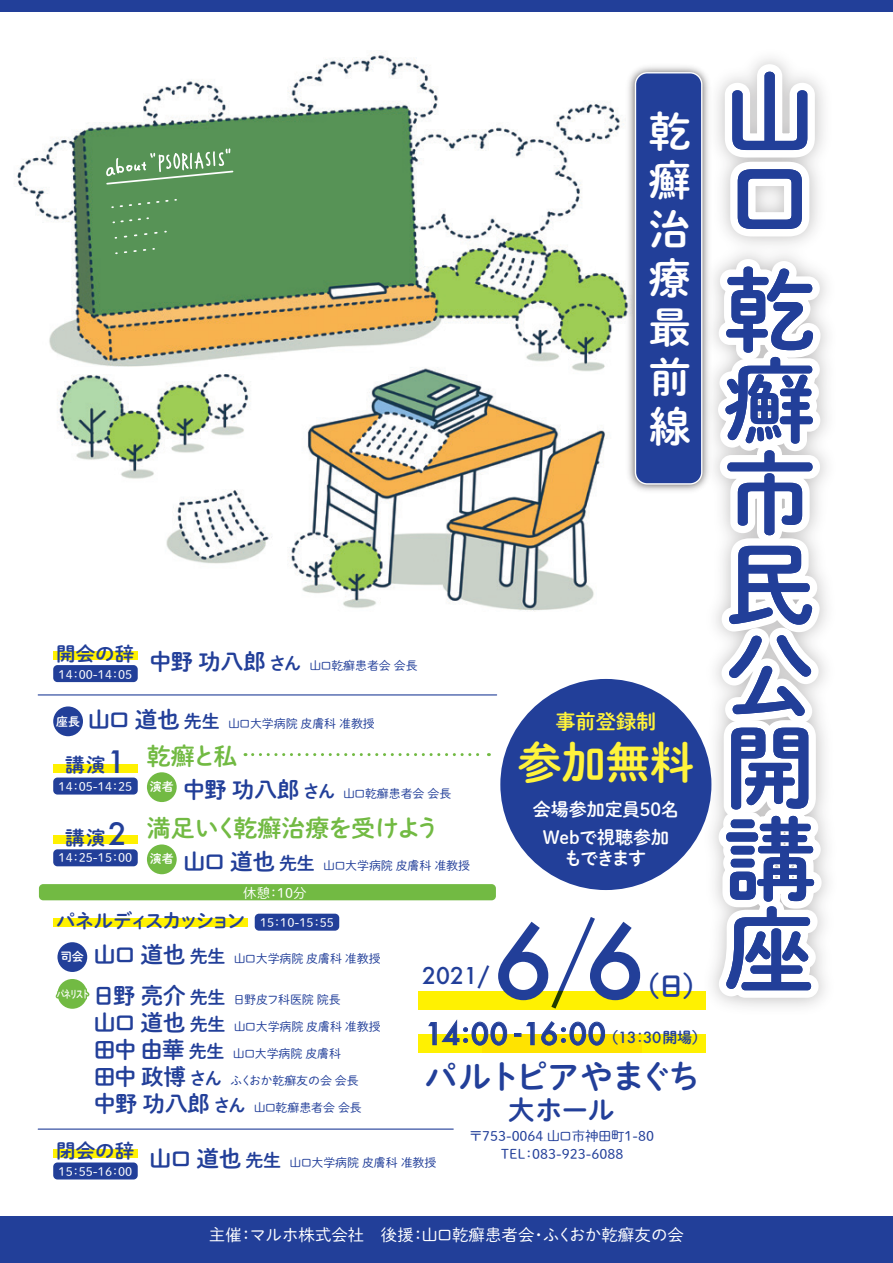
<style>
.page{position:relative;width:893px;height:1263px;background:#fff}
.page>*{position:absolute;margin:0;border:0;box-sizing:border-box;transform-origin:0 0}
.t1{font:500 99px "Futura";color:#223f99}
.t2{font:91.5px/91.5px "Shuei M Go Std B";color:#223f99}
.t3{font:44.25px "Shuei M Go Std B";color:#fff33c}
.t4{font:42px/49.2px "Shuei M Go Std B";color:#fff;text-align:justify}
.t5{font:33px "Shuei M Go Std B";letter-spacing:-.08em;color:#223f99}
.t6{font:500 29.4px "Futura";letter-spacing:-.005em;color:#223f99}
.t7{font:27px "Shuei M Go Std B";color:#223f99}
.t8{font:24px "Shuei M Go Std B";letter-spacing:-.04em;color:#72ba43}
.t9{font:500 22.5px "Futura";color:#223f99}
.t10{font:20.25px "Shuei M Go Std B";color:#fff33c}
.t11{font:19.5px "Shuei M Go Std B";letter-spacing:-.15em;color:#223f99}
.t12{font:19.5px "Shuei M Go Std B";letter-spacing:-.05em;color:#223f99}
.t13{font:18px/21px "Shuei M Go Std B";color:#fff;text-align:center}
.t14{font:16.5px "Shuei M Go Std L";color:#fff}
.t15{font:13.5px/18px "Shuei M Go Std L";color:#223f99;text-align:center}
.t16{font:13.5px "Shuei M Go Std L";color:#fff}
.t17{font:12px "Shuei M Go Std L";letter-spacing:-.01em;color:#223f99}
.t18{font:12px "Shuei M Go Std L";color:#fff}
.t19{font:10.5px "Shuei M Go Std B";letter-spacing:-.2em;color:#fff;scale:.73 1}
.s1{font-family:"Shuei M Go Std B";font-size:22.5px}
.s2{font-family:"Shuei M Go Std B";font-size:18px}
.s3{font-family:"Futura";font-weight:500;font-size:30px}
.s4{font-family:"Shuei M Go Std B";font-weight:400;font-size:15px}
.s5{font-size:15px}
.s6{font-family:"Koz Go Pr 6 N";font-weight:400;font-size:15px}
</style>
<div class="page">
<div style="left:0;top:1216px;width:893px;height:47px;background:#223f99"></div>
<div style="left:0;top:0;width:893px;height:11px;background:#223f99"></div>
<img style="left:15px;top:52px;width:608px;height:559px">
<svg style="left:105px;top:70px;width:129px;height:184px"></svg>
<svg style="left:717px;top:58px;width:105px;height:186px"></svg>
<svg style="left:706px;top:252px;width:122px;height:753px"></svg>
<img style="left:623px;top:66px;width:92px;height:431px">
<div style="left:635px;top:73px;width:67px;height:411px;background:#223f99;border-radius:12px"></div>
<div style="left:635px;top:72px;width:67px;height:413px;border:1px solid #fff;border-radius:12px"></div>
<div style="left:39px;top:884px;width:457px;height:16px;background:#72ba43;border-radius:4px"></div>
<div style="left:53px;top:706px;width:30px;height:30px;background:#223f99;border-radius:50%"></div>
<div style="left:57px;top:942px;width:30px;height:30px;background:#223f99;border-radius:50%"></div>
<svg style="left:55px;top:971px;width:35px;height:38px"></svg>
<div style="left:53px;top:918px;width:194px;height:9px;background:#fff101"></div>
<div style="left:53px;top:651px;width:85px;height:9px;background:#fff101"></div>
<svg style="left:144px;top:553px;width:282px;height:143px"></svg>
<div style="left:53px;top:665px;width:85px;height:17px;background:#223f99;border-radius:4px"></div>
<div style="left:255px;top:914px;width:84px;height:17px;background:#223f99;border-radius:4px"></div>
<div style="left:147px;top:844px;width:30px;height:30px;background:#72ba43;border-radius:50%"></div>
<div style="left:53px;top:835px;width:85px;height:9px;background:#fff101"></div>
<div style="left:53px;top:849px;width:85px;height:17px;background:#223f99;border-radius:4px"></div>
<div style="left:147px;top:772px;width:30px;height:30px;background:#72ba43;border-radius:50%"></div>
<div style="left:53px;top:764px;width:85px;height:8px;background:#fff101"></div>
<div style="left:53px;top:777px;width:85px;height:17px;background:#223f99;border-radius:4px"></div>
<div style="left:53px;top:1149px;width:85px;height:8px;background:#fff101"></div>
<div style="left:53px;top:1162px;width:85px;height:17px;background:#223f99;border-radius:4px"></div>
<hr style="left:38px;top:694px;width:459px;height:1px;background:#223f99">
<hr style="left:38px;top:1128px;width:415px;height:2px;background:#223f99">
<svg style="left:253px;top:753px;width:236px;height:3px"></svg>
<svg style="left:547px;top:917px;width:52px;height:75px"></svg>
<div style="left:418px;top:992px;width:288px;height:18px;background:#fff101"></div>
<div style="left:418px;top:1034px;width:223px;height:18px;background:#fff101"></div>
<div style="left:483px;top:1034px;width:223px;height:18px;background:linear-gradient(to right,#ffde00,#fff001)"></div>
<svg style="left:428px;top:1020px;width:79px;height:26px"></svg>
<svg style="left:514px;top:1022px;width:21px;height:23px"></svg>
<svg style="left:541px;top:1021px;width:64px;height:25px"></svg>
<div style="left:500px;top:679px;width:211px;height:211px;background:#223f99;border-radius:50%"></div>
<h3 class="t4" style="left:649px;top:105px;width:42px">乾癬治療最前線</h3>
<p class="t17" style="left:56px;top:656px;width:363px"><sup>開会の辞</sup> <span class="s1">中野 功八郎</span><span class="s2">さん</span> 山口乾癬患者会 会長</p>
<p class="t18" style="left:59px;top:665px;width:75px">14：00-14：05</p>
<p class="t17" style="left:56px;top:714px;width:320px"><sup>座長</sup> <span class="s1">山口 道也</span> <span class="s2">先生</span> 山口大学病院 皮膚科 准教授</p>
<h3 class="t12" style="left:65px;top:751px;width:62px">講演<span class="s3">1</span></h3>
<p class="t18" style="left:59px;top:777px;width:75px">14：05-14：25</p>
<h3 class="t12" style="left:65px;top:823px;width:63px">講演<span class="s3">2</span></h3>
<p class="t18" style="left:59px;top:849px;width:75px">14：25-15：00</p>
<h3 class="t8" style="left:147px;top:738px;width:92px">乾癬と私</h3>
<p class="t17" style="left:150px;top:784px;width:303px"><sup>演者</sup> <span class="s1">中野 功八郎</span><span class="s2">さん</span> 山口乾癬患者会 会長</p>
<h3 class="t8" style="left:147px;top:810px;width:294px">満足いく乾癬治療を受けよう</h3>
<p class="t17" style="left:150px;top:856px;width:322px"><sup>演者</sup> <span class="s1">山口 道也</span> <span class="s2">先生</span> 山口大学病院 皮膚科 准教授</p>
<p class="t16" style="left:243px;top:882px;width:65px">休憩：10分</p>
<h3 class="t10" style="left:555px;top:706px;width:103px">事前登録制</h3>
<h3 class="t3" style="left:517px;top:730px;width:178px">参加無料</h3>
<h3 class="t13" style="left:533px;top:798px;width:148px">会場参加定員50名</h3>
<h3 class="t13" style="left:543px;top:826px;width:128px">Webで視聴参加もできます</h3>
<h3 class="t11" style="left:56px;top:906px;width:191px">パネルディスカッション</h3>
<p class="t18" style="left:260px;top:913px;width:75px">15：10-15：55</p>
<h1 class="t1" style="left:493px;top:894px;width:154px">6 6</h1>
<p class="t17" style="left:60px;top:950px;width:322px"><sup>司会</sup> <span class="s1">山口 道也</span> <span class="s2">先生</span> 山口大学病院 皮膚科 准教授</p>
<p class="t17" style="left:92px;top:991px;width:250px"><span class="s1">日野 亮介</span> <span class="s2">先生</span> 日野皮フ科医院 院長</p>
<p class="t17" style="left:94px;top:1018px;width:289px"><span class="s1">山口 道也</span> <span class="s2">先生</span> 山口大学病院 皮膚科 准教授</p>
<p class="t17" style="left:93px;top:1045px;width:249px"><span class="s1">田中 由華</span> <span class="s2">先生</span> 山口大学病院 皮膚科</p>
<p class="t17" style="left:93px;top:1072px;width:267px"><span class="s1">田中 政博</span> <span class="s2">さん</span> ふくおか乾癬友の会 会長</p>
<p class="t17" style="left:93px;top:1099px;width:270px"><span class="s1">中野 功八郎</span> <span class="s2">さん</span> 山口乾癬患者会 会長</p>
<h3 class="t9" style="left:422px;top:961px;width:69px">2021/</h3>
<h3 class="t7" style="left:633px;top:966px;width:78px">（日）</h3>
<h3 class="t6" style="left:425px;top:1014px;width:283px">14:00 -16:00<span class="s4">（</span><span class="s5">13</span><span class="s6">：</span><span class="s5">30</span><span class="s4">開場）</span></h3>
<p class="t19" style="left:57px;top:986px;width:46px">パネリスト</p>
<h3 class="t5" style="left:424px;top:1052px;width:278px">パルトピアやまぐち</h3>
<h3 class="t7" style="left:508px;top:1090px;width:108px">大ホール</h3>
<p class="t15" style="left:469px;top:1127px;width:186px">〒753-0064 山口市神田町1-80<br>TEL：083-923-6088</p>
<h3 class="t12" style="left:56px;top:1136px;width:80px">閉会の辞</h3>
<p class="t18" style="left:59px;top:1162px;width:75px">15：55-16：00</p>
<p class="t17" style="left:149px;top:1154px;width:289px"><span class="s1">山口 道也</span> <span class="s2">先生</span> 山口大学病院 皮膚科 准教授</p>
<h3 class="t14" style="left:209px;top:1223px;width:476px">主催：マルホ株式会社　後援：山口乾癬患者会・ふくおか乾癬友の会</h3>
<h2 class="t2" style="left:724px;top:68px;width:85px;line-height:84.8px">山口</h2>
<h2 class="t2" style="left:724px;top:261px;width:92px;text-align:justify">乾癬市民公開講座</h2>
</div>
